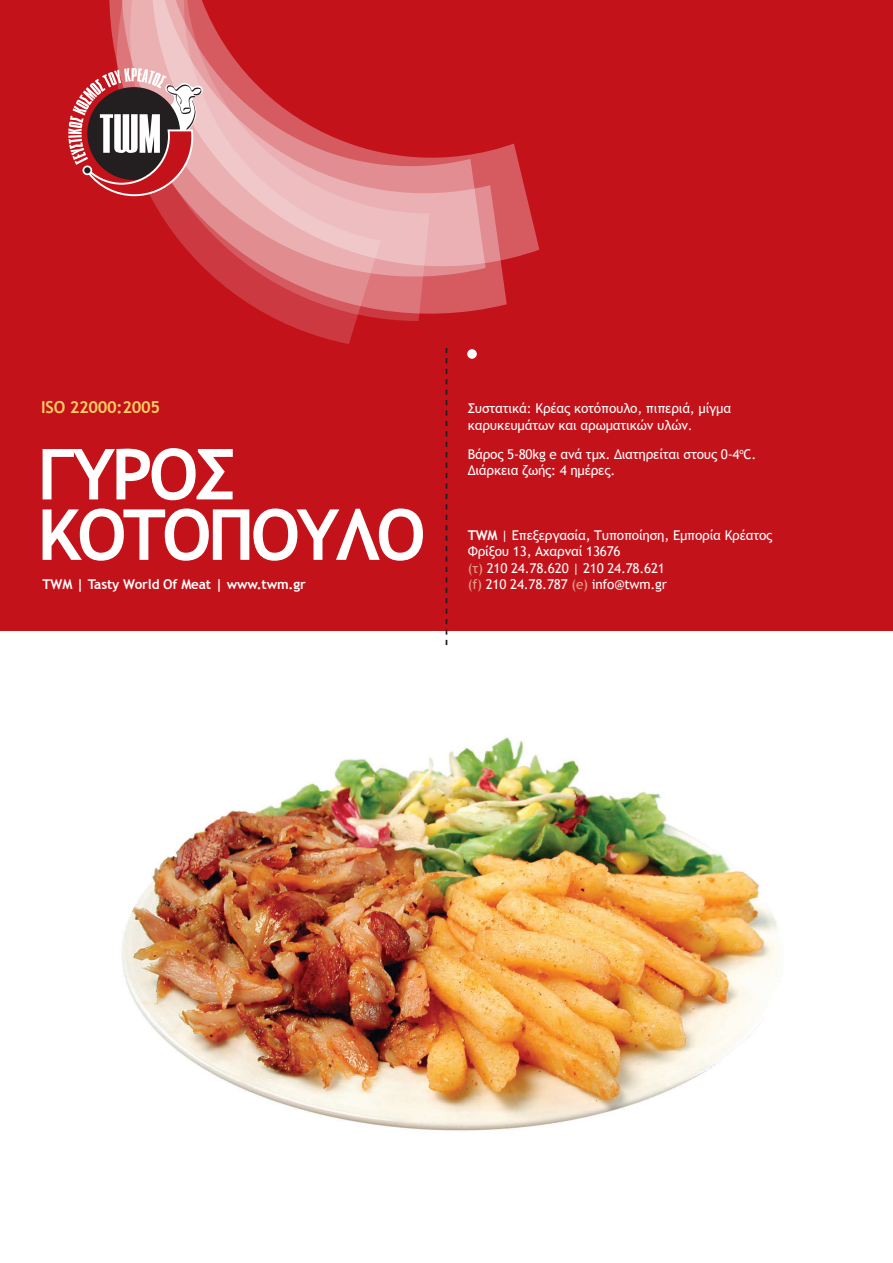
<style>
.page{position:relative;width:893px;height:1263px;background:#c4121a}
.page>*{position:absolute;margin:0;border:0;box-sizing:border-box;transform-origin:0 0}
.t1{font:700 70.5px/60.4px "Trebuchet MS";letter-spacing:-.055em;color:#fff}
.t2{font:700 16.5px "Trebuchet MS";letter-spacing:-.015em;color:#fecd64}
.t3{font:13.5px/16.2px "Trebuchet MS";letter-spacing:-.015em;color:#fff}
.t4{font:700 13.5px "Trebuchet MS";letter-spacing:-.01em;color:#fff}
.s1{font-weight:700}
.s2{color:#e1a38d}
</style>
<div class="page">
<img style="left:0;top:631px;width:893px;height:632px">
<svg style="left:507px;top:143px;width:32px;height:116px;fill:#d65b60"></svg>
<svg style="left:109px;top:0;width:398px;height:314px"></svg>
<svg style="left:117px;top:0;width:239px;height:344px"></svg>
<svg style="left:130px;top:0;width:300px;height:321px"></svg>
<svg style="left:68px;top:68px;width:135px;height:128px"></svg>
<svg style="left:82px;top:165px;width:10px;height:10px"></svg>
<div style="left:84px;top:167px;width:7px;height:7px;background:#231f20;border-radius:50%"></div>
<svg style="left:446px;top:348px;width:1px;height:302px"></svg>
<div style="left:468px;top:350px;width:8px;height:8px;background:#fff;border-radius:50%"></div>
<div style="left:467px;top:349px;width:10px;height:10px;border:1px solid #fff;border-radius:50%"></div>
<p class="t2" style="left:41px;top:397px;width:121px">ISO 22000:2005</p>
<h1 class="t1" style="left:37px;top:444px;width:390px">ΓΥΡΟΣ<br>ΚΟΤΟΠΟΥΛΟ</h1>
<p class="t4" style="left:43px;top:575px;width:265px">TWM | Tasty World Of Meat | www.twm.gr</p>
<p class="t3" style="left:468px;top:401px;width:265px">Συστατικά: Κρέας κοτόπουλο, πιπεριά, μίγμα καρυκευμάτων και αρωματικών υλών.</p>
<p class="t3" style="left:468px;top:446px;width:290px">Βάρος 5-80kg e ανά τμχ. Διατηρείται στους 0-4<sup>o</sup>C.<br>Διάρκεια ζωής: 4 ημέρες.</p>
<p class="t3" style="left:468px;top:528px;width:306px"><span class="s1">TWM</span> | Επεξεργασία, Τυποποίηση, Εμπορία Κρέατος Φρίξου 13, Αχαρναί 13676<br><span class="s2">(τ)</span> 210 24.78.620 | 210 24.78.621<br><span class="s2">(f)</span> 210 24.78.787 <span class="s2">(e)</span> info@twm.gr</p>
</div>
